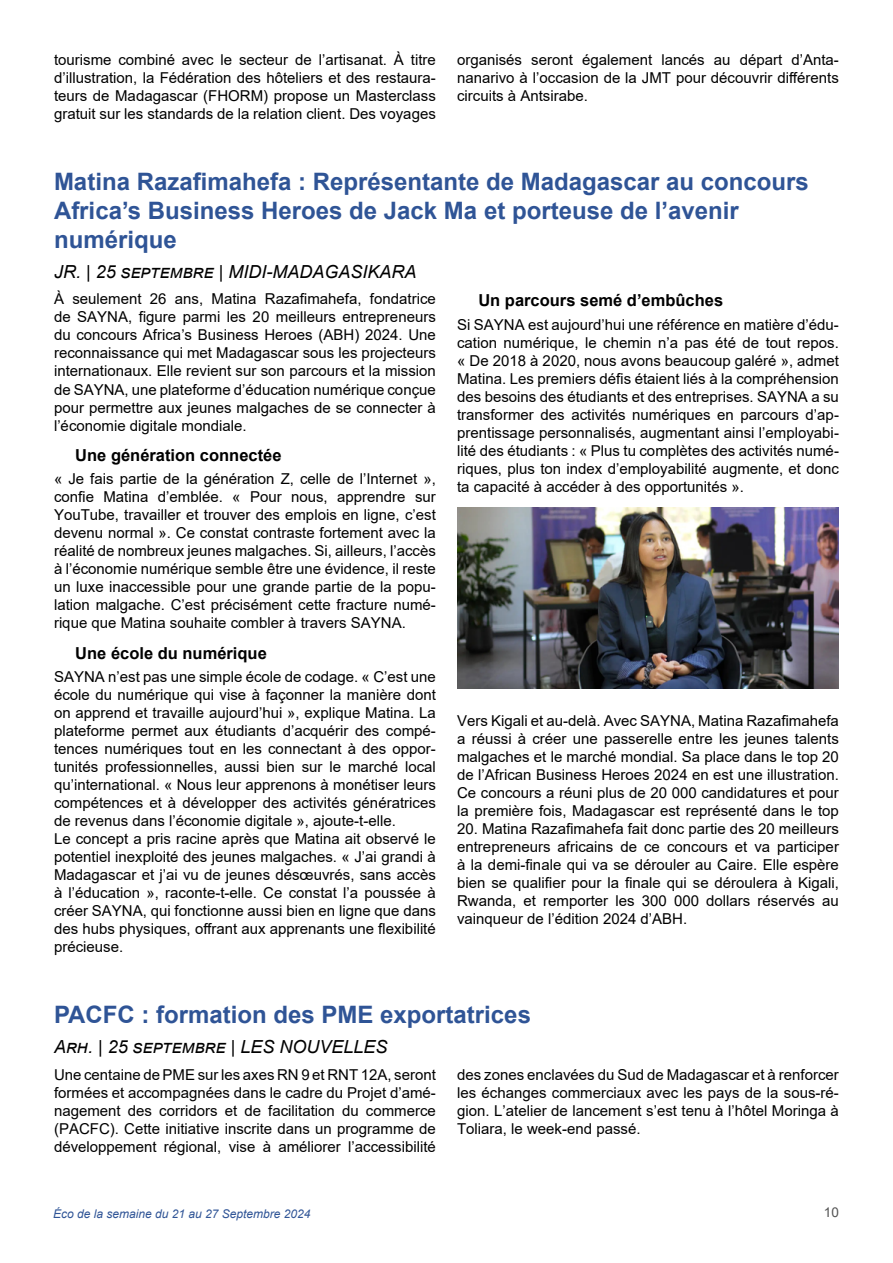
<style>
.page{position:relative;width:893px;height:1263px;background:#fff}
.page>*{position:absolute;margin:0;border:0;box-sizing:border-box;transform-origin:0 0}
.t1{font:700 24px/28.8px "Arial";color:#2f5496}
.t2{font:italic 18px "Arial";color:#000}
.t3{font:700 16.5px "Arial";color:#000}
.t4{font:15px/18px "Arial";color:#000;text-align:justify}
.t5{font:13.5px "Arial";color:#525252}
.t6{font:italic 12px "Arial";color:#2f5496}
</style>
<div class="page">
<img style="left:457px;top:508px;width:382px;height:180px">
<p class="t4" style="left:54px;top:51px;width:383px">tourisme combiné avec le secteur de l’artisanat. À titre d’illustration, la Fédération des hôteliers et des restaura&shy;teurs de Madagascar (FHORM) propose un Masterclass gratuit sur les standards de la relation client. Des voyages</p>
<p class="t4" style="left:457px;top:51px;width:383px">organisés seront également lancés au départ d’Anta&shy;nanarivo à l’occasion de la JMT pour découvrir différents circuits à Antsirabe.</p>
<h1 class="t1" style="left:54px;top:168px;width:756px">Matina Razafimahefa : Représentante de Madagascar au concours<br>Africa’s Business Heroes de Jack Ma et porteuse de l’avenir numérique</h1>
<p class="t2" style="left:54px;top:260px;width:364px">JR. | 25 septembre | MIDI-MADAGASIKARA</p>
<p class="t4" style="left:54px;top:290px;width:383px">À seulement 26 ans, Matina Razafimahefa, fondatrice de SAYNA, figure parmi les 20 meilleurs entrepreneurs du concours Africa’s Business Heroes (ABH) 2024. Une reconnaissance qui met Madagascar sous les projecteurs internationaux. Elle revient sur son parcours et la mission de SAYNA, une plateforme d’éducation numérique conçue pour permettre aux jeunes malgaches de se connecter à l’économie digitale mondiale.</p>
<p class="t3" style="left:75px;top:443px;width:208px">Une génération connectée</p>
<p class="t4" style="left:54px;top:470px;width:383px">« Je fais partie de la génération Z, celle de l’Internet », confie Matina d’emblée. « Pour nous, apprendre sur YouTube, travailler et trouver des emplois en ligne, c’est devenu normal ». Ce constat contraste fortement avec la réalité de nombreux jeunes malgaches. Si, ailleurs, l’accès à l’économie numérique semble être une évidence, il reste un luxe inaccessible pour une grande partie de la popu&shy;lation malgache. C’est précisément cette fracture numé&shy;rique que Matina souhaite combler à travers SAYNA.</p>
<p class="t3" style="left:75px;top:641px;width:193px">Une école du numérique</p>
<p class="t4" style="left:54px;top:668px;width:383px;text-align:left">SAYNA n’est pas une simple école de codage. « C’est une école du numérique qui vise à façonner la manière dont on apprend et travaille aujourd’hui », explique Matina. La plateforme permet aux étudiants d’acquérir des compé&shy;tences numériques tout en les connectant à des oppor&shy;tunités professionnelles, aussi bien sur le marché local qu’international. « Nous leur apprenons à monétiser leurs compétences et à développer des activités génératrices de revenus dans l’économie digitale », ajoute-t-elle.<br>Le concept a pris racine après que Matina ait observé le potentiel inexploité des jeunes malgaches. « J’ai grandi à Madagascar et j’ai vu de jeunes désœuvrés, sans accès à l’éducation », raconte-t-elle. Ce constat l’a poussée à créer SAYNA, qui fonctionne aussi bien en ligne que dans des hubs physiques, offrant aux apprenants une flexibilité précieuse.</p>
<p class="t3" style="left:478px;top:289px;width:246px">Un parcours semé d’embûches</p>
<p class="t4" style="left:457px;top:315px;width:383px">Si SAYNA est aujourd’hui une référence en matière d’édu&shy;cation numérique, le chemin n’a pas été de tout repos. « De 2018 à 2020, nous avons beaucoup galéré », admet Matina. Les premiers défis étaient liés à la compréhension des besoins des étudiants et des entreprises. SAYNA a su transformer des activités numériques en parcours d’ap&shy;prentissage personnalisés, augmentant ainsi l’employabi&shy;lité des étudiants : « Plus tu complètes des activités numé&shy;riques, plus ton index d’employabilité augmente, et donc ta capacité à accéder à des opportunités ».</p>
<p class="t4" style="left:457px;top:711px;width:383px">Vers Kigali et au-delà. Avec SAYNA, Matina Razafimahefa a réussi à créer une passerelle entre les jeunes talents malgaches et le marché mondial. Sa place dans le top 20 de l’African Business Heroes 2024 en est une illustration.<br>Ce concours a réuni plus de 20 000 candidatures et pour la première fois, Madagascar est représenté dans le top</p>
<p class="t4" style="left:457px;top:819px;width:383px">20. Matina Razafimahefa fait donc partie des 20 meilleurs entrepreneurs africains de ce concours et va participer à la demi-finale qui va se dérouler au Caire. Elle espère bien se qualifier pour la finale qui se déroulera à Kigali, Rwanda, et remporter les 300 000 dollars réservés au vainqueur de l’édition 2024 d’ABH.</p>
<h1 class="t1" style="left:54px;top:1001px;width:478px">PACFC : formation des PME exportatrices</h1>
<p class="t2" style="left:54px;top:1035px;width:335px">Arh. | 25 septembre | LES NOUVELLES</p>
<p class="t4" style="left:54px;top:1066px;width:383px">Une centaine de PME sur les axes RN 9 et RNT 12A, seront formées et accompagnées dans le cadre du Projet d’amé&shy;nagement des corridors et de facilitation du commerce (PACFC). Cette initiative inscrite dans un programme de développement régional, vise à améliorer l’accessibilité</p>
<p class="t4" style="left:457px;top:1066px;width:383px">des zones enclavées du Sud de Madagascar et à renforcer les échanges commerciaux avec les pays de la sous-ré&shy;gion. L’atelier de lancement s’est tenu à l’hôtel Moringa à Toliara, le week-end passé.</p>
<p class="t6" style="left:53px;top:1205px;width:259px">Éco de la semaine du 21 au 27 Septembre 2024</p>
<p class="t5" style="left:824px;top:1203px;width:17px">10</p>
</div>
